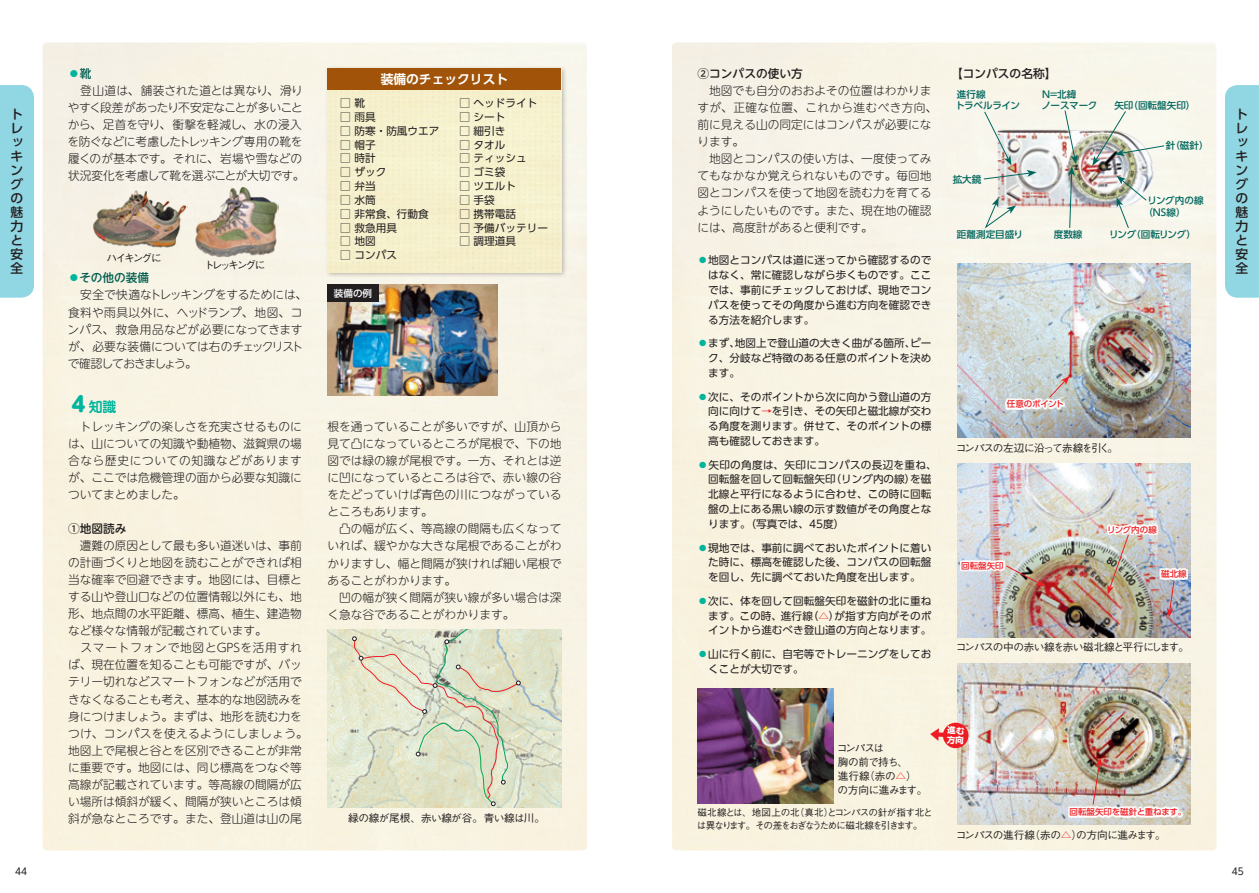
<style>
.page{position:relative;width:1259px;height:893px;background:#fff}
.page>*{position:absolute;margin:0;border:0;box-sizing:border-box;transform-origin:0 0}
.t1{font:700 13.8px "UD Shin M Go Pro De";color:#00b59d}
.t2{font:500 12.75px/14.1px "UD Shin Go Pro";color:#231f20}
.t3{font:700 12.75px "UD Shin Go Pro De";color:#fff}
.t4{font:300 11.7px/17px "UD Shin M Go Pro";color:#231f20}
.t5{font:300 11.7px/17px "UD Shin M Go Pro";letter-spacing:-.02em;color:#231f20}
.t6{font:500 11.7px "UD Shin M Go Pro";color:#231f20}
.t7{font:500 11.7px "UD Shin Go Pro";color:#231f20}
.t8{font:10.65px/14.9px "UD Shin Go Pro";color:#231f20;text-align:justify}
.t9{font:500 10.65px "Gothic BBB Pro";letter-spacing:-.075em;color:#231f20}
.t10{font:500 10.65px/13.8px "Gothic BBB Pro";letter-spacing:-.05em;color:#231f20}
.t11{font:500 10.65px "Gothic BBB Pro";letter-spacing:-.045em;color:#231f20}
.t12{font:500 10.65px "Gothic BBB Pro";letter-spacing:-.035em;color:#231f20}
.t13{font:500 10.65px "Gothic BBB Pro";letter-spacing:-.105em;color:#231f20}
.t14{font:500 10.65px "Gothic BBB Pro";letter-spacing:-.205em;color:#231f20}
.t15{font:500 9.6px/12.8px "Gothic BBB Pro";letter-spacing:-.105em;color:#231f20}
.t16{font:500 9.6px/11.7px "UD Shin Go Pro";color:#00665d}
.t17{font:500 9.6px/11.7px "UD Shin Go Pro";letter-spacing:-.02em;color:#00665d}
.t18{font:500 9.6px "UD Shin Go Pro";letter-spacing:-.06em;color:#00665d}
.t19{font:500 9.6px "UD Shin Go Pro";color:#fff}
.t20{font:9.6px "UD Shin Go C Oniz Pr 6";color:#231f20}
.t21{font:500 8.55px "UD Shin Go Pro";color:#ee1d23}
.t22{font:500 8.55px "UD Shin Go Pro";letter-spacing:-.025em;color:#ee1d23}
.t23{font:700 8.55px/9.6px "UD Shin Go Pro";color:#fff}
.s1{color:#00b59d}
.s2{color:#ee1d23}
.s3{font-weight:500;color:#00b59d}
.s4{font-weight:500;color:#005e50}
.s5{font-family:"UD Shin M Go Pro";font-weight:800;font-size:20.7px}
</style>
<div class="page">
<div style="left:43px;top:43px;width:544px;height:807px;background:#f8f3e3"></div>
<div style="left:672px;top:43px;width:544px;height:807px;background:#f8f3e4"></div>
<img style="left:91px;top:187px;width:96px;height:64px">
<img style="left:193px;top:187px;width:85px;height:70px">
<img style="left:991px;top:124px;width:166px;height:94px">
<img style="left:957px;top:264px;width:234px;height:174px">
<img style="left:957px;top:463px;width:234px;height:175px">
<img style="left:957px;top:663px;width:234px;height:162px">
<div style="left:324px;top:65px;width:243px;height:213px;background:#231f20;opacity:.3"></div>
<div style="left:327px;top:89px;width:234px;height:183px;background:#f6f0cd"></div>
<img style="left:327px;top:629px;width:234px;height:179px">
<svg style="left:352px;top:629px;width:169px;height:177px"></svg>
<img style="left:697px;top:689px;width:136px;height:115px">
<div style="left:327px;top:68px;width:234px;height:21px;background:#a15409"></div>
<svg style="left:1116px;top:176px;width:31px;height:53px"></svg>
<img style="left:1092px;top:110px;width:73px;height:56px">
<svg style="left:983px;top:111px;width:53px;height:69px"></svg>
<svg style="left:1064px;top:110px;width:13px;height:119px"></svg>
<svg style="left:984px;top:197px;width:32px;height:33px"></svg>
<img style="left:327px;top:285px;width:170px;height:110px">
<div style="left:327px;top:285px;width:51px;height:17px;background:#231f20"></div>
<div style="left:1159px;top:568px;width:29px;height:12px;background:#fff"></div>
<svg style="left:1107px;top:523px;width:51px;height:12px"></svg>
<div style="left:1005px;top:398px;width:59px;height:12px;background:#fff"></div>
<div style="left:1068px;top:806px;width:114px;height:12px;background:#fff"></div>
<div style="left:960px;top:560px;width:45px;height:11px;background:#fff"></div>
<svg style="left:1166px;top:581px;width:8px;height:36px"></svg>
<svg style="left:1107px;top:534px;width:22px;height:60px"></svg>
<svg style="left:1048px;top:376px;width:21px;height:22px"></svg>
<svg style="left:1092px;top:758px;width:10px;height:47px"></svg>
<svg style="left:1005px;top:565px;width:40px;height:21px"></svg>
<div style="left:942px;top:722px;width:26px;height:26px;background:#ee1d23;border-radius:50%"></div>
<svg style="left:930px;top:728px;width:16px;height:13px"></svg>
<div style="left:0;top:85px;width:34px;height:213px;background:#91d6e3"></div>
<div style="left:1225px;top:85px;width:34px;height:213px;background:#91d6e3"></div>
<p class="t7" style="left:951px;top:64px;width:107px">【コンパスの名称】</p>
<p class="t6" style="left:697px;top:64px;width:107px">②コンパスの使い方</p>
<p class="t4" style="left:697px;top:82px;width:241px">　地図でも自分のおおよその位置はわかりますが、正確な位置、これから進むべき方向、前に見える山の同定にはコンパスが必要になります。<br>　地図とコンパスの使い方は、一度使ってみてもなかなか覚えられないものです。毎回地図とコンパスを使って地図を読む力を育てるようにしたいものです。また、現在地の確認には、高度計があると便利です。</p>
<p class="t8" style="left:708px;top:253px;width:225px;text-indent:-11px"><span class="s1">◦</span>地図とコンパスは道に迷ってから確認するのではなく、常に確認しながら歩くものです。ここでは、事前にチェックしておけば、現地でコンパスを使ってその角度から進む方向を確認できる方法を紹介します。</p>
<p class="t8" style="left:708px;top:336px;width:225px;text-indent:-11px"><span class="s1">◦</span>まず、地図上で登山道の大きく曲がる箇所、ピーク、分岐など特徴のある任意のポイントを決めます。</p>
<p class="t8" style="left:708px;top:389px;width:225px;text-indent:-11px"><span class="s1">◦</span>次に、そのポイントから次に向かう登山道の方向に向けて<span class="s2">→</span>を引き、その矢印と磁北線が交わる角度を測ります。併せて、そのポイントの標高も確認しておきます。</p>
<p class="t8" style="left:708px;top:457px;width:230px;text-align:left;text-indent:-11px"><span class="s1">◦</span>矢印の角度は、矢印にコンパスの長辺を重ね、回転盤を回して回転盤矢印（リング内の線）を磁北線と平行になるように合わせ、この時に回転盤の上にある黒い線の示す数値がその角度となります。（写真では、45度）</p>
<p class="t8" style="left:708px;top:540px;width:225px;text-indent:-11px"><span class="s1">◦</span>現地では、事前に調べておいたポイントに着いた時に、標高を確認した後、コンパスの回転盤を回し、先に調べておいた角度を出します。</p>
<p class="t8" style="left:708px;top:593px;width:225px;text-indent:-11px"><span class="s1">◦</span>次に、体を回して回転盤矢印を磁針の北に重ねます。この時、進行線（<span class="s2">△</span>）が指す方向がそのポイントから進むべき登山道の方向となります。</p>
<p class="t8" style="left:708px;top:646px;width:225px;text-indent:-11px"><span class="s1">◦</span>山に行く前に、自宅等でトレーニングをしておくことが大切です。</p>
<p class="t5" style="left:67px;top:65px;width:239px"><span class="s3">◦</span><span class="s4">靴<br></span>　登山道は、舗装された道とは異なり、滑りやすく段差があったり不安定なことが多いことから、足首を守り、衝撃を軽減し、水の浸入を防ぐなどに考慮したトレッキング専用の靴を履くのが基本です。それに、岩場や雪などの状況変化を考慮して靴を選ぶことが大切です。</p>
<p class="t3" style="left:381px;top:68px;width:129px">装備のチェックリスト</p>
<p class="t8" style="left:459px;top:95px;width:79px">□ ヘッドライト</p>
<p class="t8" style="left:459px;top:109px;width:48px">□ シート</p>
<p class="t8" style="left:459px;top:123px;width:48px">□ 細引き</p>
<p class="t8" style="left:459px;top:137px;width:48px">□ タオル</p>
<p class="t8" style="left:459px;top:151px;width:69px">□ ティッシュ</p>
<p class="t8" style="left:459px;top:164px;width:48px">□ ゴミ袋</p>
<p class="t8" style="left:459px;top:178px;width:58px">□ ツエルト</p>
<p class="t8" style="left:459px;top:192px;width:37px">□ 手袋</p>
<p class="t8" style="left:459px;top:206px;width:58px">□ 携帯電話</p>
<p class="t8" style="left:459px;top:220px;width:90px">□ 予備バッテリー</p>
<p class="t8" style="left:459px;top:234px;width:58px">□ 調理道具</p>
<p class="t17" style="left:955px;top:88px;width:66px">進行線<br>トラベルライン</p>
<p class="t17" style="left:1041px;top:88px;width:57px">N=北緯<br>ノースマーク</p>
<p class="t8" style="left:340px;top:95px;width:26px">□ 靴</p>
<p class="t8" style="left:340px;top:109px;width:37px">□ 雨具</p>
<p class="t8" style="left:340px;top:123px;width:101px">□ 防寒・防風ウエア</p>
<p class="t8" style="left:340px;top:137px;width:37px">□ 帽子</p>
<p class="t8" style="left:340px;top:151px;width:37px">□ 時計</p>
<p class="t8" style="left:340px;top:164px;width:48px">□ ザック</p>
<p class="t8" style="left:340px;top:178px;width:37px">□ 弁当</p>
<p class="t8" style="left:340px;top:192px;width:37px">□ 水筒</p>
<p class="t8" style="left:340px;top:206px;width:90px">□ 非常食、行動食</p>
<p class="t8" style="left:340px;top:220px;width:58px">□ 救急用具</p>
<p class="t8" style="left:340px;top:234px;width:37px">□ 地図</p>
<p class="t8" style="left:340px;top:247px;width:58px">□ コンパス</p>
<p class="t16" style="left:1114px;top:100px;width:83px">矢印（回転盤矢印）</p>
<p class="t2" style="left:11px;top:107px;width:14px">トレッキングの魅力と安全</p>
<p class="t2" style="left:1235px;top:107px;width:14px">トレッキングの魅力と安全</p>
<p class="t16" style="left:1165px;top:139px;width:44px">針（磁針）</p>
<p class="t16" style="left:952px;top:173px;width:30px">拡大鏡</p>
<p class="t16" style="left:1143px;top:194px;width:62px;text-indent:4px">リング内の線（NS線）</p>
<p class="t18" style="left:1109px;top:227px;width:88px">リング（回転リング）</p>
<p class="t16" style="left:957px;top:228px;width:68px">距離測定目盛り</p>
<p class="t16" style="left:1053px;top:228px;width:30px">度数線</p>
<p class="t9" style="left:107px;top:250px;width:57px">ハイキングに</p>
<p class="t14" style="left:204px;top:256px;width:63px">トレッキングに</p>
<p class="t4" style="left:68px;top:269px;width:241px"><span class="s3">◦</span><span class="s4">その他の装備<br></span>　安全で快適なトレッキングをするためには、食料や雨具以外に、ヘッドランプ、地図、コンパス、救急用品などが必要になってきますが、必要な装備については右のチェックリストで確認しておきましょう。</p>
<p class="t19" style="left:334px;top:286px;width:40px">装備の例</p>
<p class="t1" style="left:68px;top:395px;width:50px"><span class="s5">４</span>知識</p>
<p class="t22" style="left:1007px;top:397px;width:58px">任意のポイント</p>
<p class="t4" style="left:68px;top:418px;width:235px;text-align:justify">　トレッキングの楽しさを充実させるものには、山についての知識や動植物、滋賀県の場合なら歴史についての知識などがありますが、ここでは危機管理の面から必要な知識についてまとめました。</p>
<p class="t6" style="left:68px;top:519px;width:60px">①地図読み</p>
<p class="t4" style="left:68px;top:537px;width:241px">　遭難の原因として最も多い道迷いは、事前の計画づくりと地図を読むことができれば相当な確率で回避できます。地図には、目標とする山や登山口などの位置情報以外にも、地形、地点間の水平距離、標高、植生、建造物など様々な情報が記載されています。<br>　スマートフォンで地図とGPSを活用すれば、現在位置を知ることも可能ですが、バッテリー切れなどスマートフォンなどが活用できなくなることも考え、基本的な地図読みを身につけましょう。まずは、地形を読む力をつけ、コンパスを使えるようにしましょう。地図上で尾根と谷とを区別できることが非常に重要です。地図には、同じ標高をつなぐ等高線が記載されています。等高線の間隔が広い場所は傾斜が緩く、間隔が狭いところは傾斜が急なところです。また、登山道は山の尾</p>
<p class="t4" style="left:327px;top:418px;width:235px">根を通っていることが多いですが、山頂から見て凸になっているところが尾根で、下の地図では緑の線が尾根です。一方、それとは逆に凹になっているところは谷で、赤い線の谷をたどっていけば青色の川につながっているところもあります。<br>　凸の幅が広く、等高線の間隔も広くなっていれば、緩やかな大きな尾根であることがわかりますし、幅と間隔が狭ければ細い尾根であることがわかります。<br>　凹の幅が狭く間隔が狭い線が多い場合は深く急な谷であることがわかります。</p>
<p class="t13" style="left:956px;top:439px;width:164px">コンパスの左辺に沿って赤線を引く。</p>
<p class="t21" style="left:1107px;top:522px;width:51px">リング内の線</p>
<p class="t21" style="left:961px;top:559px;width:44px">回転盤矢印</p>
<p class="t21" style="left:1161px;top:567px;width:27px">磁北線</p>
<p class="t9" style="left:956px;top:639px;width:235px">コンパスの中の赤い線を赤い磁北線と平行にします。</p>
<p class="t23" style="left:947px;top:725px;width:19px;rotate:3deg">進む方向</p>
<p class="t10" style="left:836px;top:740px;width:92px">コンパスは<br>胸の前で持ち、<br>進行線（赤の<span class="s2">△</span>）の方向に進みます。</p>
<p class="t15" style="left:697px;top:805px;width:237px">磁北線とは、地図上の北（真北）とコンパスの針が指す北とは異なります。その差をおぎなうために磁北線を引きます。</p>
<p class="t21" style="left:1069px;top:805px;width:118px">回転盤矢印を磁針と重ねます。</p>
<p class="t12" style="left:348px;top:809px;width:198px">緑の線が尾根、赤い線が谷。青い線は川。</p>
<p class="t11" style="left:956px;top:826px;width:212px">コンパスの進行線（赤の<span class="s2">△</span>）の方向に進みます。</p>
<p class="t20" style="left:15px;top:864px;width:14px">44</p>
<p class="t20" style="left:1231px;top:864px;width:14px">45</p>
</div>
